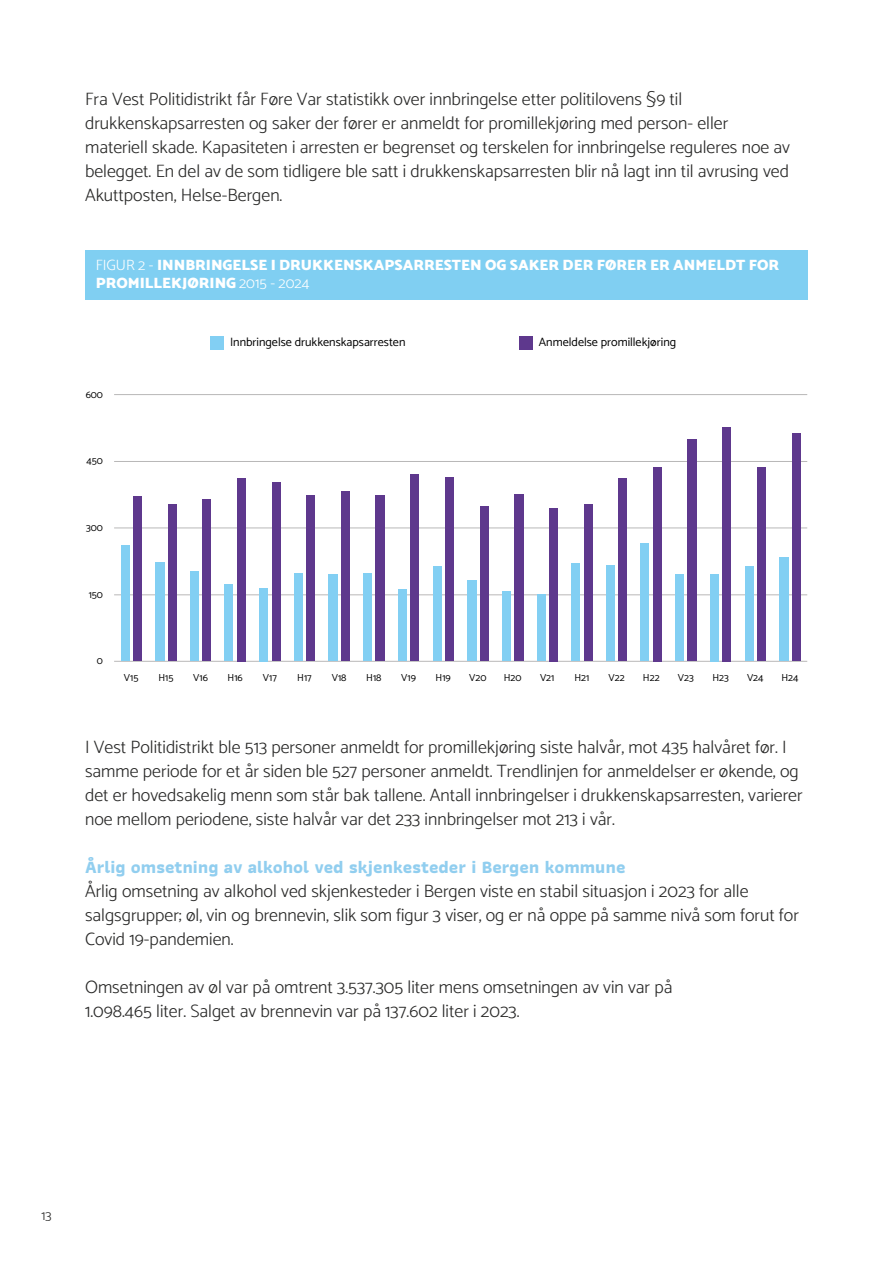
<style>
.page{position:relative;width:893px;height:1263px;background:#fff}
.page>*{position:absolute;margin:0;border:0;box-sizing:border-box;transform-origin:0 0}
.t1{font:300 18px/24px "Catamaran";color:#282827}
.t2{font:700 18px "Athiti";color:#91ceef}
.t3{font:900 15px/18px "Catamaran";color:#fff}
.t4{font:300 13.5px "Catamaran";color:#282827}
.t5{font:12.15px "Catamaran";color:#000}
.t6{font:10.2px "Catamaran";color:#000}
.s1{font-weight:300}
</style>
<div class="page">
<div style="left:85px;top:250px;width:723px;height:49px;background:#80cff2"></div>
<hr style="left:114px;top:661px;width:693px;height:1px;background:#b9b8b8">
<hr style="left:114px;top:595px;width:693px;height:1px;background:#b9b8b8">
<hr style="left:114px;top:528px;width:693px;height:1px;background:#b9b8b8">
<hr style="left:114px;top:461px;width:693px;height:1px;background:#b9b8b8">
<hr style="left:114px;top:394px;width:693px;height:1px;background:#b9b8b8">
<div style="left:133px;top:497px;width:9px;height:164px;background:#5e388d"></div>
<div style="left:168px;top:505px;width:9px;height:156px;background:#5e388d"></div>
<div style="left:203px;top:499px;width:8px;height:162px;background:#5e388d"></div>
<div style="left:237px;top:478px;width:9px;height:183px;background:#5e388d"></div>
<div style="left:272px;top:482px;width:8px;height:179px;background:#5e388d"></div>
<div style="left:306px;top:495px;width:9px;height:166px;background:#5e388d"></div>
<div style="left:341px;top:491px;width:9px;height:170px;background:#5e388d"></div>
<div style="left:375px;top:495px;width:10px;height:166px;background:#5e388d"></div>
<div style="left:410px;top:475px;width:9px;height:186px;background:#5e388d"></div>
<div style="left:445px;top:477px;width:9px;height:184px;background:#5e388d"></div>
<div style="left:480px;top:506px;width:9px;height:155px;background:#5e388d"></div>
<div style="left:514px;top:495px;width:9px;height:166px;background:#5e388d"></div>
<div style="left:549px;top:508px;width:9px;height:153px;background:#5e388d"></div>
<div style="left:584px;top:504px;width:8px;height:157px;background:#5e388d"></div>
<div style="left:618px;top:478px;width:9px;height:183px;background:#5e388d"></div>
<div style="left:653px;top:467px;width:9px;height:194px;background:#5e388d"></div>
<div style="left:688px;top:440px;width:9px;height:221px;background:#5e388d"></div>
<div style="left:722px;top:427px;width:9px;height:234px;background:#5e388d"></div>
<div style="left:757px;top:468px;width:9px;height:193px;background:#5e388d"></div>
<div style="left:792px;top:433px;width:9px;height:228px;background:#5e388d"></div>
<div style="left:121px;top:545px;width:9px;height:116px;background:#82cff3"></div>
<div style="left:155px;top:562px;width:9px;height:99px;background:#82cff3"></div>
<div style="left:190px;top:572px;width:9px;height:89px;background:#82cff3"></div>
<div style="left:225px;top:584px;width:8px;height:77px;background:#82cff3"></div>
<div style="left:259px;top:588px;width:9px;height:73px;background:#82cff3"></div>
<div style="left:294px;top:573px;width:9px;height:88px;background:#82cff3"></div>
<div style="left:328px;top:574px;width:10px;height:87px;background:#82cff3"></div>
<div style="left:363px;top:573px;width:9px;height:88px;background:#82cff3"></div>
<div style="left:398px;top:589px;width:9px;height:72px;background:#82cff3"></div>
<div style="left:433px;top:567px;width:9px;height:94px;background:#82cff3"></div>
<div style="left:467px;top:580px;width:9px;height:81px;background:#82cff3"></div>
<div style="left:502px;top:591px;width:9px;height:70px;background:#82cff3"></div>
<div style="left:537px;top:594px;width:8px;height:67px;background:#82cff3"></div>
<div style="left:571px;top:564px;width:9px;height:97px;background:#82cff3"></div>
<div style="left:606px;top:565px;width:9px;height:96px;background:#82cff3"></div>
<div style="left:640px;top:543px;width:9px;height:118px;background:#82cff3"></div>
<div style="left:675px;top:574px;width:9px;height:87px;background:#82cff3"></div>
<div style="left:710px;top:574px;width:9px;height:87px;background:#82cff3"></div>
<div style="left:745px;top:567px;width:9px;height:94px;background:#82cff3"></div>
<div style="left:779px;top:558px;width:9px;height:103px;background:#82cff3"></div>
<div style="left:210px;top:336px;width:14px;height:14px;background:#82cff3"></div>
<div style="left:519px;top:336px;width:13px;height:14px;background:#5e388d"></div>
<p class="t1" style="left:85px;top:86px;width:707px">Fra Vest Politidistrikt får Føre Var statistikk over innbringelse etter politilovens §9 til drukkenskapsarresten og saker der fører er anmeldt for promillekjøring med person- eller materiell skade. Kapasiteten i arresten er begrenset og terskelen for innbringelse reguleres noe av belegget. En del av de som tidligere ble satt i drukkenskapsarresten blir nå lagt inn til avrusing ved Akuttposten, Helse-Bergen.</p>
<p class="t3" style="left:96px;top:256px;width:685px"><span class="s1">FIGUR 2 -</span> INNBRINGELSE I DRUKKENSKAPSARRESTEN OG SAKER DER FØRER ER ANMELDT FOR<br>PROMILLEKJØRING <span class="s1">2015 - 2024</span></p>
<p class="t6" style="left:86px;top:386px;width:19px">600</p>
<p class="t5" style="left:230px;top:333px;width:177px">Innbringelse drukkenskapsarresten</p>
<p class="t5" style="left:539px;top:333px;width:139px">Anmeldelse promillekjøring</p>
<p class="t6" style="left:87px;top:453px;width:18px">450</p>
<p class="t6" style="left:86px;top:520px;width:18px">300</p>
<p class="t6" style="left:89px;top:586px;width:16px">150</p>
<p class="t6" style="left:97px;top:653px;width:8px">0</p>
<p class="t6" style="left:124px;top:669px;width:16px">V15</p>
<p class="t6" style="left:158px;top:669px;width:17px">H15</p>
<p class="t6" style="left:193px;top:669px;width:16px">V16</p>
<p class="t6" style="left:228px;top:669px;width:17px">H16</p>
<p class="t6" style="left:263px;top:669px;width:15px">V17</p>
<p class="t6" style="left:297px;top:669px;width:16px">H17</p>
<p class="t6" style="left:332px;top:669px;width:16px">V18</p>
<p class="t6" style="left:366px;top:669px;width:17px">H18</p>
<p class="t6" style="left:401px;top:669px;width:16px">V19</p>
<p class="t6" style="left:436px;top:669px;width:17px">H19</p>
<p class="t6" style="left:469px;top:669px;width:19px">V20</p>
<p class="t6" style="left:504px;top:669px;width:19px">H20</p>
<p class="t6" style="left:540px;top:669px;width:16px">V21</p>
<p class="t6" style="left:574px;top:669px;width:16px">H21</p>
<p class="t6" style="left:609px;top:669px;width:18px">V22</p>
<p class="t6" style="left:643px;top:669px;width:18px">H22</p>
<p class="t6" style="left:678px;top:669px;width:17px">V23</p>
<p class="t6" style="left:712px;top:669px;width:18px">H23</p>
<p class="t6" style="left:747px;top:669px;width:18px">V24</p>
<p class="t6" style="left:781px;top:669px;width:19px">H24</p>
<p class="t1" style="left:85px;top:734px;width:719px">I Vest Politidistrikt ble 513 personer anmeldt for promillekjøring siste halvår, mot 435 halvåret før. I samme periode for et år siden ble 527 personer anmeldt. Trendlinjen for anmeldelser er økende, og det er hovedsakelig menn som står bak tallene. Antall innbringelser i drukkenskapsarresten, varierer noe mellom periodene, siste halvår var det 233 innbringelser mot 213 i vår.</p>
<p class="t2" style="left:85px;top:853px;width:542px">Årlig omsetning av alkohol ved skjenkesteder i Bergen kommune</p>
<p class="t1" style="left:85px;top:878px;width:715px">Årlig omsetning av alkohol ved skjenkesteder i Bergen viste en stabil situasjon i 2023 for alle salgsgrupper; øl, vin og brennevin, slik som figur 3 viser, og er nå oppe på samme nivå som forut for<br>Covid 19-pandemien.</p>
<p class="t1" style="left:85px;top:974px;width:589px">Omsetningen av øl var på omtrent 3.537.305 liter mens omsetningen av vin var på<br>1.098.465 liter. Salget av brennevin var på 137.602 liter i 2023.</p>
<p class="t4" style="left:41px;top:1205px;width:12px">13</p>
</div>
